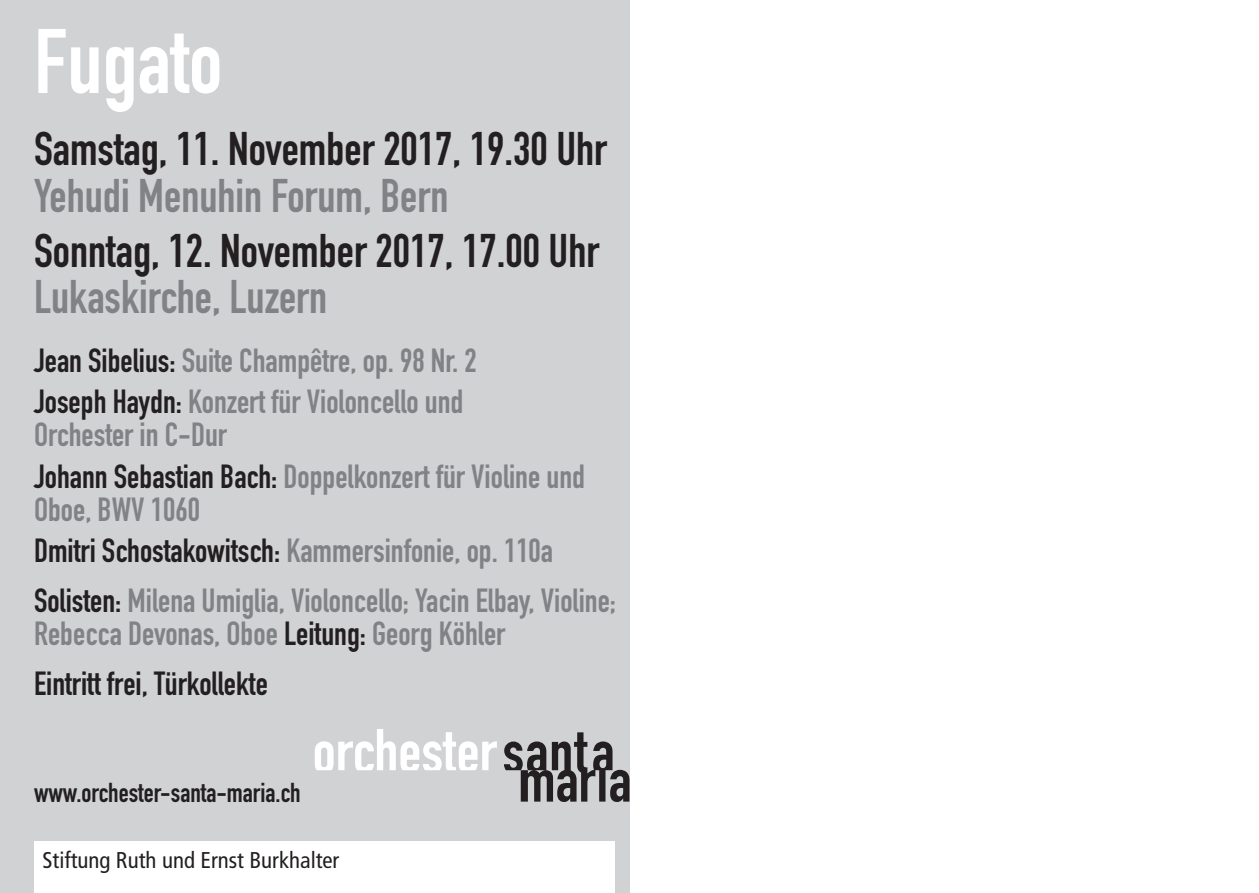
<style>
.page{position:relative;width:1259px;height:893px;background:#fff}
.page>*{position:absolute;margin:0;border:0;box-sizing:border-box;transform-origin:0 0}
.t1{font:90px "DIN Engschrift LT";color:#fff}
.t2{font:46.5px "DIN Engschrift LT";color:#231f20}
.t3{font:46.5px "DIN Engschrift LT";color:#808285}
.t4{font:33px/33px "DIN Engschrift LT";color:#808285}
.t5{font:33px "DIN Engschrift LT";color:#231f20}
.t6{font:27px "DIN Engschrift LT";color:#231f20}
.t7{font:condensed 22.8px "Frutiger";color:#231f20}
.s1{color:#231f20}
.s2{color:#808285}
</style>
<div class="page">
<div style="left:0;top:0;width:629px;height:893px;background:#d1d2d4"></div>
<svg style="left:315px;top:730px;width:182px;height:40px"></svg>
<svg style="left:504px;top:732px;width:125px;height:70px"></svg>
<div style="left:34px;top:842px;width:580px;height:51px;background:#fff"></div>
<p class="t1" style="left:34px;top:9px;width:190px">Fugato</p>
<p class="t2" style="left:34px;top:121px;width:575px">Samstag, 11. November 2017, 19.30 Uhr</p>
<p class="t3" style="left:34px;top:168px;width:416px">Yehudi Menuhin Forum, Bern</p>
<p class="t2" style="left:34px;top:223px;width:567px">Sonntag, 12. November 2017, 17.00 Uhr</p>
<p class="t3" style="left:34px;top:269px;width:295px">Lukaskirche, Luzern</p>
<p class="t4" style="left:34px;top:344px;width:444px"><span class="s1">Jean Sibelius:</span> Suite Champêtre, op. 98 Nr. 2</p>
<p class="t4" style="left:34px;top:385px;width:431px"><span class="s1">Joseph Haydn:</span> Konzert für Violoncello und<br>Orchester in C-Dur</p>
<p class="t4" style="left:34px;top:460px;width:552px"><span class="s1">Johann Sebastian Bach:</span> Doppelkonzert für Violine und<br>Oboe, BWV 1060</p>
<p class="t5" style="left:34px;top:531px;width:520px">Dmitri Schostakowitsch: <span class="s2">Kammersinfonie, op. 110a</span></p>
<p class="t4" style="left:34px;top:584px;width:583px"><span class="s1">Solisten:</span> Milena Umiglia, Violoncello; Yacin Elbay, Violine;</p>
<p class="t4" style="left:34px;top:617px;width:473px">Rebecca Devonas, Oboe <span class="s1">Leitung:</span> Georg Köhler</p>
<p class="t5" style="left:34px;top:664px;width:235px">Eintritt frei, Türkollekte</p>
<p class="t6" style="left:34px;top:777px;width:268px">www.orchester-santa-maria.ch</p>
<p class="t7" style="left:43px;top:846px;width:298px">Stiftung Ruth und Ernst Burkhalter</p>
</div>
